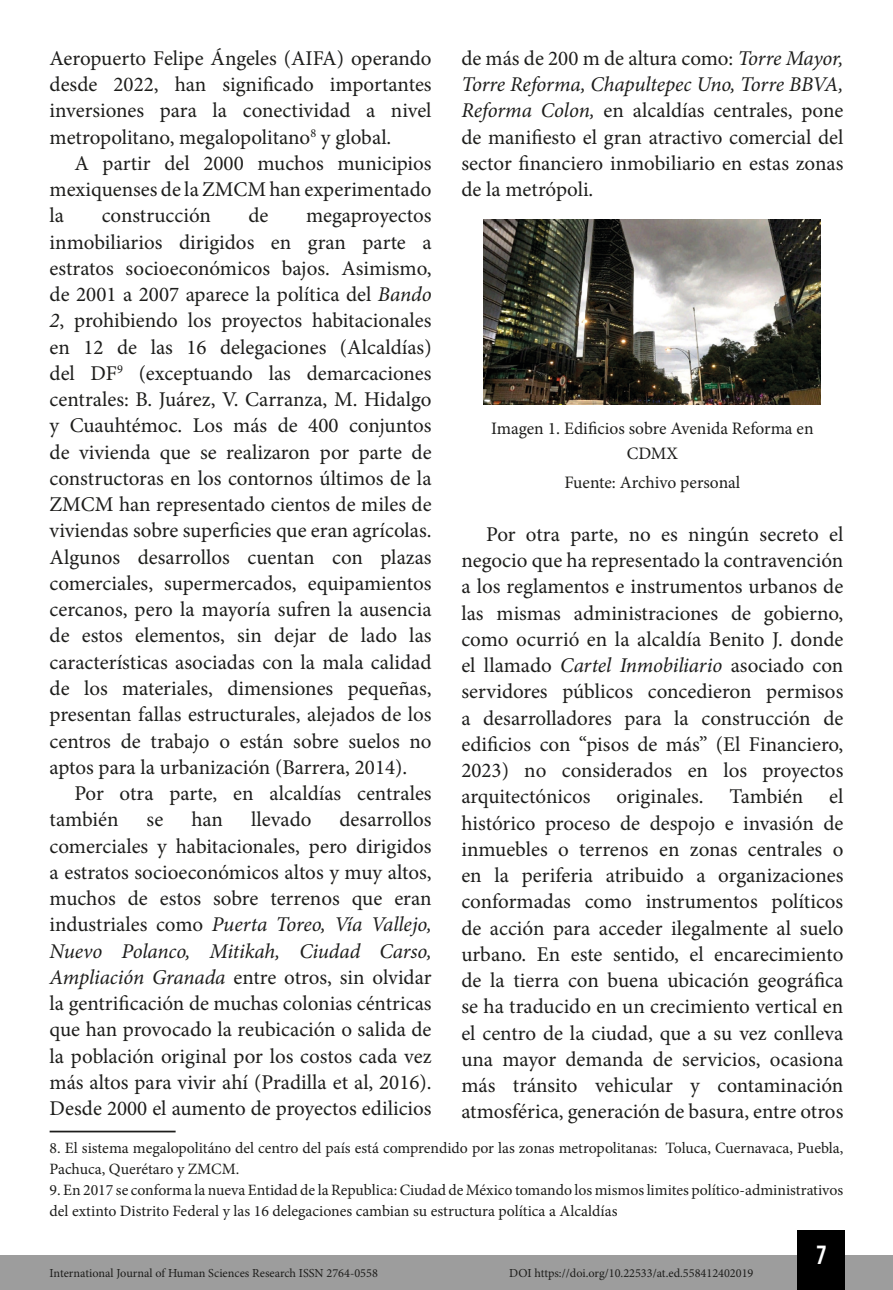
<style>
.page{position:relative;width:893px;height:1290px;background:#fff}
.page>*{position:absolute;margin:0;border:0;box-sizing:border-box;transform-origin:0 0}
.t1{font:26.25px "Bebas Kai";color:#fff}
.t2{font:21px/26.2px "Minion Pro";color:#1d1d1b;text-align:justify}
.t3{font:17.5px/24.5px "Minion Pro";color:#1d1d1b;text-align:center}
.t4{font:15.75px/21px "Minion Pro";color:#1d1d1b}
.t5{font:12.25px "Minion Pro";color:#1d1d1b}
.s1{font-style:italic}
</style>
<div class="page">
<div style="left:0;top:1255px;width:893px;height:35px;background:#9d9d9d"></div>
<div style="left:797px;top:1230px;width:48px;height:60px;background:#000"></div>
<hr style="left:50px;top:1130px;width:126px;height:2px;background:#1d1d1b">
<img style="left:484px;top:219px;width:337px;height:186px">
<p class="t2" style="left:50px;top:45px;width:383px">Aeropuerto Felipe Ángeles (AIFA) operando desde 2022, han significado importantes inversiones para la conectividad a nivel metropolitano, megalopolitano<sup>8</sup> y global.</p>
<p class="t2" style="left:50px;top:150px;width:384px;text-indent:25px">A partir del 2000 muchos municipios mexiquenses de la ZMCM han experimentado la</p>
<p class="t2" style="left:461px;top:45px;width:384px">de más de 200 m de altura como: <span class="s1">Torre Mayor, Torre Reforma, Chapultepec Uno, Torre BBVA, Reforma Colon,</span> en alcaldías centrales, pone de manifiesto el gran atractivo comercial del sector financiero inmobiliario en estas zonas de la metrópoli.</p>
<p class="t2" style="left:102px;top:203px;width:111px">construcción</p>
<p class="t2" style="left:248px;top:203px;width:22px">de</p>
<p class="t2" style="left:50px;top:203px;width:384px;text-indent:256px">megaproyectos inmobiliarios dirigidos en gran parte a estratos socioeconómicos bajos. Asimismo, de 2001 a 2007 aparece la política del <span class="s1">Bando 2</span>, prohibiendo los proyectos habitacionales en 12 de las 16 delegaciones (Alcaldías) del DF<sup>9</sup> (exceptuando las demarcaciones centrales: B. Juárez, V. Carranza, M. Hidalgo y Cuauhtémoc. Los más de 400 conjuntos de vivienda que se realizaron por parte de constructoras en los contornos últimos de la ZMCM han representado cientos de miles de viviendas sobre superficies que eran agrícolas.<br>Algunos desarrollos cuentan con plazas comerciales, supermercados, equipamientos cercanos, pero la mayoría sufren la ausencia de estos elementos, sin dejar de lado las características asociadas con la mala calidad de los materiales, dimensiones pequeñas, presentan fallas estructurales, alejados de los centros de trabajo o están sobre suelos no aptos para la urbanización (Barrera, 2014).</p>
<p class="t2" style="left:50px;top:780px;width:384px;text-indent:25px">Por otra parte, en alcaldías centrales también</p>
<p class="t3" style="left:491px;top:417px;width:324px">Imagen 1. Edificios sobre Avenida Reforma en<br>CDMX</p>
<p class="t3" style="left:564px;top:470px;width:178px">Fuente: Archivo personal</p>
<p class="t2" style="left:461px;top:521px;width:384px;text-indent:25px">Por otra parte, no es ningún secreto el negocio que ha representado la contravención a los reglamentos e instrumentos urbanos de las mismas administraciones de gobierno, como ocurrió en la alcaldía Benito J. donde el llamado <span class="s1">Cartel Inmobiliario</span> asociado con servidores públicos concedieron permisos a desarrolladores para la construcción de edificios con “pisos de más” (El Financiero, 2023) no considerados en los proyectos arquitectónicos originales. También el histórico proceso de despojo e invasión de inmuebles o terrenos en zonas centrales o en la periferia atribuido a organizaciones conformadas como instrumentos políticos de acción para acceder ilegalmente al suelo urbano. En este sentido, el encarecimiento de la tierra con buena ubicación geográfica se ha traducido en un crecimiento vertical en el centro de la ciudad, que a su vez conlleva una mayor demanda de servicios, ocasiona más tránsito vehicular y contaminación atmosférica, generación de basura, entre otros</p>
<p class="t2" style="left:50px;top:806px;width:383px;text-indent:290px">desarrollos comerciales y habitacionales, pero dirigidos a estratos socioeconómicos altos y muy altos, muchos de estos sobre terrenos que eran industriales como <span class="s1">Puerta Toreo, Vía Vallejo, Nuevo Polanco, Mitikah, Ciudad Carso, Ampliación Granada</span> entre otros, sin olvidar la gentrificación de muchas colonias céntricas que han provocado la reubicación o salida de la población original por los costos cada vez más altos para vivir ahí (Pradilla et al, 2016).<br>Desde 2000 el aumento de proyectos edilicios</p>
<p class="t4" style="left:50px;top:1137px;width:795px">8. El sistema megalopolitáno del centro del país está comprendido por las zonas metropolitanas: Toluca, Cuernavaca, Puebla,<br>Pachuca, Querétaro y ZMCM.</p>
<p class="t4" style="left:50px;top:1179px;width:795px">9. En 2017 se conforma la nueva Entidad de la Republica: Ciudad de México tomando los mismos limites político-administrativos del extinto Distrito Federal y las 16 delegaciones cambian su estructura política a Alcaldías</p>
<p class="t2" style="left:147px;top:806px;width:18px">se</p>
<p class="t2" style="left:191px;top:806px;width:33px">han</p>
<p class="t2" style="left:251px;top:806px;width:62px">llevado</p>
<p class="t5" style="left:50px;top:1265px;width:330px">International Journal of Human Sciences Research ISSN 2764-0558</p>
<p class="t5" style="left:509px;top:1265px;width:246px">DOI https://doi.org/10.22533/at.ed.558412402019</p>
<p class="t1" style="left:817px;top:1241px;width:11px">7</p>
</div>
